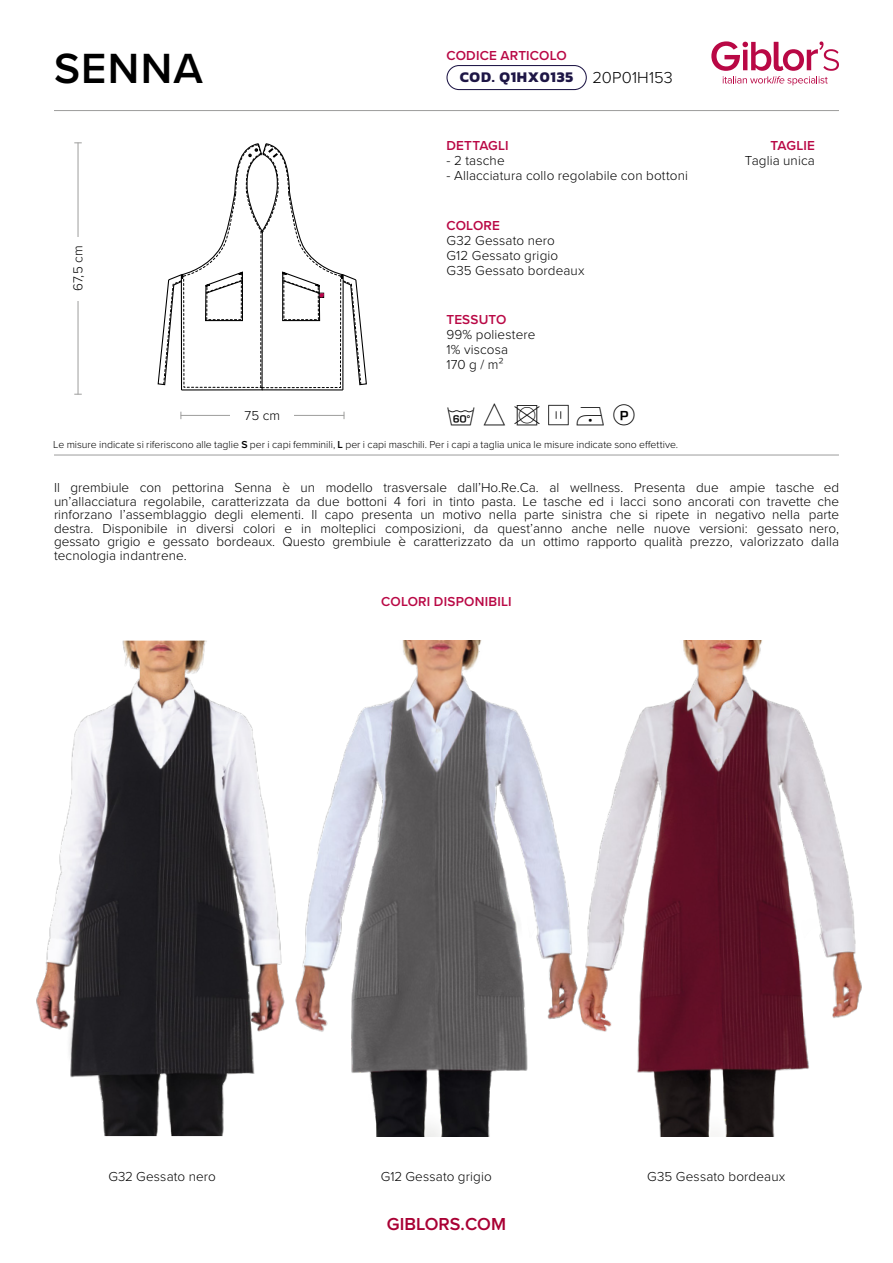
<style>
.page{position:relative;width:893px;height:1263px;background:#fff}
.page>*{position:absolute;margin:0;border:0;box-sizing:border-box;transform-origin:0 0}
.t1{font:600 43.8px "Proxima Nova";letter-spacing:.03em;color:#000}
.t2{font:600 18px "Proxima Nova";color:#a90034}
.t3{font:700 15px "Kanit";letter-spacing:.05em;color:#1e1646}
.t4{font:300 13.5px/13.5px "Proxima Nova";letter-spacing:.01em;color:#000}
.t5{font:600 13.5px "Proxima Nova";letter-spacing:.015em;color:#b90845}
.t6{font:300 10.5px "Proxima Nova";color:#000}
.s1{font-family:"Proxima Nova";font-weight:300;font-size:16.5px;color:#000}
.s2{font-weight:600}
</style>
<div class="page">
<svg style="left:711px;top:41px;width:128px;height:44px"></svg>
<hr style="left:54px;top:110px;width:785px;height:1px;background:#9d9d9c">
<hr style="left:54px;top:455px;width:785px;height:1px;background:#9d9d9c">
<hr style="left:78px;top:143px;width:1px;height:251px;background:#9d9d9c">
<div style="left:72px;top:237px;width:10px;height:63px;background:#fff"></div>
<hr style="left:181px;top:415px;width:163px;height:1px;background:#9d9d9c">
<div style="left:231px;top:409px;width:63px;height:11px;background:#fff"></div>
<svg style="left:548px;top:405px;width:21px;height:20px"></svg>
<svg style="left:157px;top:143px;width:210px;height:247px"></svg>
<img style="left:307px;top:641px;width:264px;height:495px">
<img style="left:571px;top:641px;width:290px;height:495px">
<img style="left:36px;top:641px;width:271px;height:495px">
<div style="left:446px;top:65px;width:141px;height:25px;border:1px solid #1e1646;border-radius:12px"></div>
<h1 class="t1" style="left:54px;top:36px;width:150px">SENNA</h1>
<p class="t4" style="left:71px;top:291px;width:47px;rotate:-90deg">67,5 cm</p>
<p class="t4" style="left:245px;top:408px;width:37px">75 cm</p>
<p class="t5" style="left:446px;top:46px;width:122px">CODICE ARTICOLO</p>
<p class="t3" style="left:460px;top:66px;width:214px">COD. Q1HX0135 <span class="s1">20P01H153</span></p>
<p class="t5" style="left:446px;top:136px;width:64px">DETTAGLI</p>
<p class="t4" style="left:446px;top:153px;width:60px">- 2 tasche</p>
<p class="t4" style="left:446px;top:168px;width:243px">- Allacciatura collo regolabile con bottoni</p>
<p class="t5" style="left:446px;top:215px;width:55px">COLORE</p>
<p class="t4" style="left:446px;top:232px;width:140px;line-height:15px">G32 Gessato nero<br>G12 Gessato grigio<br>G35 Gessato bordeaux</p>
<p class="t5" style="left:446px;top:310px;width:61px">TESSUTO</p>
<p class="t4" style="left:446px;top:326px;width:90px;line-height:15px">99% poliestere<br>1% viscosa<br>170 g / m²</p>
<p class="t6" style="left:53px;top:436px;width:626px">Le misure indicate si riferiscono alle taglie <span class="s2">S</span> per i capi femminili, <span class="s2">L</span> per i capi maschili. Per i capi a taglia unica le misure indicate sono effettive.</p>
<p class="t5" style="left:770px;top:136px;width:46px">TAGLIE</p>
<p class="t4" style="left:745px;top:153px;width:71px">Taglia unica</p>
<p class="t4" style="left:54px;top:480px;width:786px;text-align:justify">Il grembiule con pettorina Senna è un modello trasversale dall’Ho.Re.Ca. al wellness. Presenta due ampie tasche ed un’allacciatura regolabile, caratterizzata da due bottoni 4 fori in tinto pasta. Le tasche ed i lacci sono ancorati con travette che rinforzano l’assemblaggio degli elementi. Il capo presenta un motivo nella parte sinistra che si ripete in negativo nella parte destra. Disponibile in diversi colori e in molteplici composizioni, da quest’anno anche nelle nuove versioni: gessato nero, gessato grigio e gessato bordeaux. Questo grembiule è caratterizzato da un ottimo rapporto qualità prezzo, valorizzato dalla tecnologia indantrene.</p>
<p class="t5" style="left:381px;top:592px;width:132px">COLORI DISPONIBILI</p>
<p class="t4" style="left:108px;top:1169px;width:109px">G32 Gessato nero</p>
<p class="t4" style="left:381px;top:1169px;width:112px">G12 Gessato grigio</p>
<p class="t4" style="left:647px;top:1169px;width:140px">G35 Gessato bordeaux</p>
<h2 class="t2" style="left:387px;top:1210px;width:121px">GIBLORS.COM</h2>
</div>
